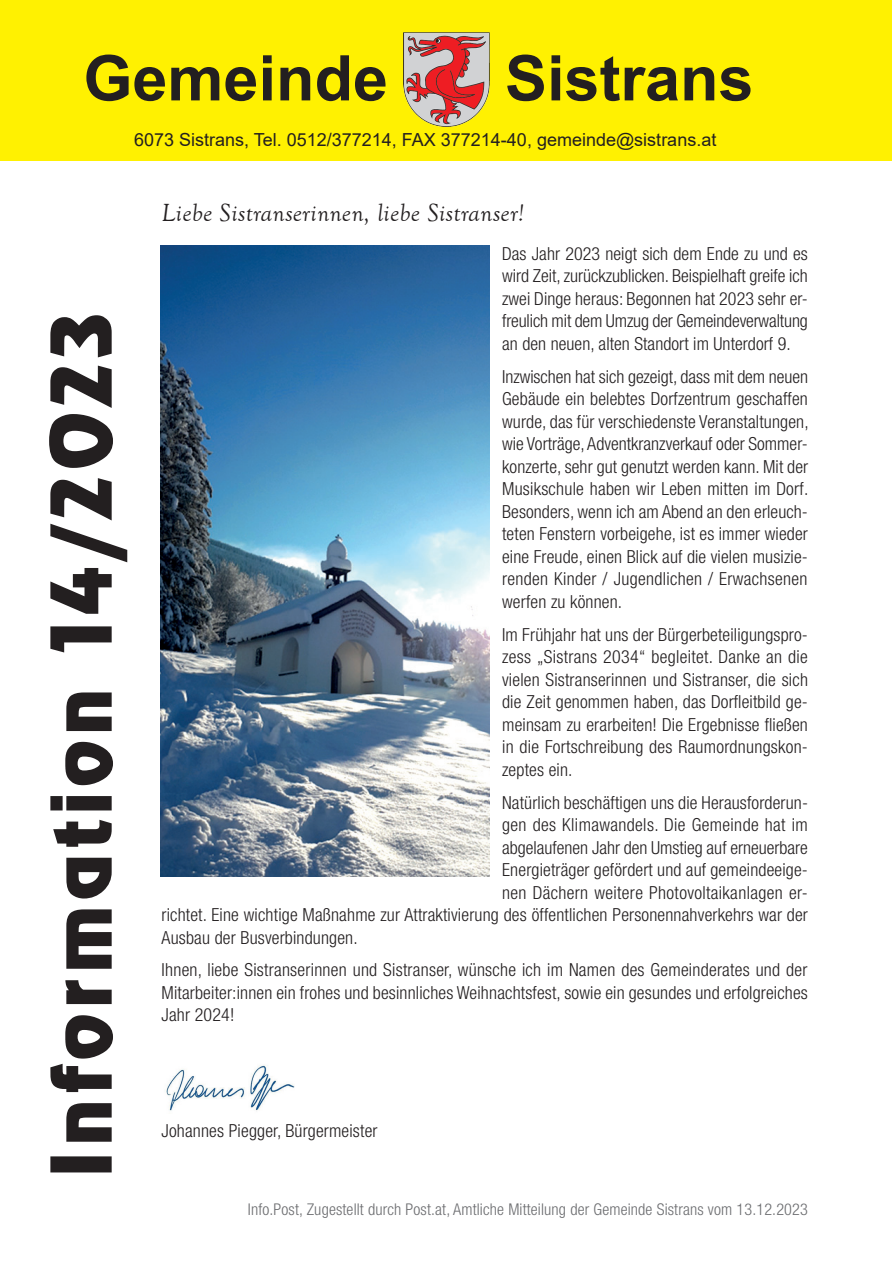
<style>
.page{position:relative;width:893px;height:1263px;background:#fff}
.page>*{position:absolute;margin:0;border:0;box-sizing:border-box;transform-origin:0 0}
.t1{font:75px "Revue";letter-spacing:.07em;color:#231f20}
.t2{font:700 63px "Arial";color:#231f20}
.t3{font:italic 25.5px "Goudy Old Style T";letter-spacing:.02em;color:#231f20}
.t4{font:300 condensed 18px/22.5px "Helvetica Neue LT Std";letter-spacing:.01em;color:#231f20;text-align:justify}
.t5{font:18px "Arial";color:#231f20}
.t6{font:300 condensed 16.2px "Helvetica Neue LT Std";letter-spacing:.01em;color:#6c6d70}
</style>
<div class="page">
<div style="left:1px;top:1px;width:891px;height:160px;background:#fff101"></div>
<img style="left:404px;top:33px;width:85px;height:93px">
<img style="left:161px;top:245px;width:328px;height:631px">
<img style="left:165px;top:1065px;width:130px;height:46px">
<h2 class="t2" style="left:83px;top:34px;width:306px">Gemeinde</h2>
<h2 class="t2" style="left:505px;top:34px;width:250px">Sistrans</h2>
<p class="t5" style="left:134px;top:127px;width:584px">6073 Sistrans, Tel. 0512/377214, FAX 377214-40, gemeinde@sistrans.at</p>
<h1 class="t1" style="left:32px;top:1178px;width:867px;rotate:-90deg">Information 14/2023</h1>
<h3 class="t3" style="left:162px;top:199px;width:364px">Liebe Sistranserinnen, liebe Sistranser!</h3>
<p class="t4" style="left:502px;top:242px;width:307px">Das Jahr 2023 neigt sich dem Ende zu und es wird Zeit, zurückzublicken. Beispielhaft greife ich zwei Dinge heraus: Begonnen hat 2023 sehr er&shy;freulich mit dem Umzug der Gemeindeverwaltung an den neuen, alten Standort im Unterdorf 9.</p>
<p class="t4" style="left:502px;top:365px;width:308px">Inzwischen hat sich gezeigt, dass mit dem neuen Gebäude ein belebtes Dorfzentrum geschaffen wurde, das für verschiedenste Veranstaltungen, wie Vorträge, Adventkranzverkauf oder Sommer&shy;konzerte, sehr gut genutzt werden kann. Mit der Musikschule haben wir Leben mitten im Dorf.<br>Besonders, wenn ich am Abend an den erleuch&shy;teten Fenstern vorbeigehe, ist es immer wieder eine Freude, einen Blick auf die vielen musizie&shy;renden Kinder / Jugendlichen / Erwachsenen werfen zu können.</p>
<p class="t4" style="left:502px;top:623px;width:307px">Im Frühjahr hat uns der Bürgerbeteiligungspro&shy;zess „Sistrans 2034“ begleitet. Danke an die vielen Sistranserinnen und Sistranser, die sich die Zeit genommen haben, das Dorfleitbild ge&shy;meinsam zu erarbeiten! Die Ergebnisse fließen in die Fortschreibung des Raumordnungskon&shy;zeptes ein.</p>
<p class="t4" style="left:502px;top:791px;width:307px">Natürlich beschäftigen uns die Herausforderun-</p>
<p class="t4" style="left:502px;top:813px;width:307px">gen des Klimawandels. Die Gemeinde hat im</p>
<p class="t4" style="left:502px;top:836px;width:307px">abgelaufenen Jahr den Umstieg auf erneuerbare</p>
<p class="t4" style="left:502px;top:858px;width:307px">Energieträger gefördert und auf gemeindeeige-</p>
<p class="t4" style="left:502px;top:881px;width:307px">nen Dächern weitere Photovoltaikanlagen er-</p>
<p class="t4" style="left:162px;top:903px;width:648px">richtet. Eine wichtige Maßnahme zur Attraktivierung des öffentlichen Personennahverkehrs war der</p>
<p class="t4" style="left:162px;top:926px;width:198px">Ausbau der Busverbindungen.</p>
<p class="t4" style="left:162px;top:959px;width:648px">Ihnen, liebe Sistranserinnen und Sistranser, wünsche ich im Namen des Gemeinderates und der Mitarbeiter:innen ein frohes und besinnliches Weihnachtsfest, sowie ein gesundes und erfolgreiches Jahr 2024!</p>
<p class="t4" style="left:162px;top:1119px;width:217px">Johannes Piegger, Bürgermeister</p>
<p class="t6" style="left:248px;top:1200px;width:561px">Info.Post, Zugestellt durch Post.at, Amtliche Mitteilung der Gemeinde Sistrans vom 13.12.2023</p>
</div>
